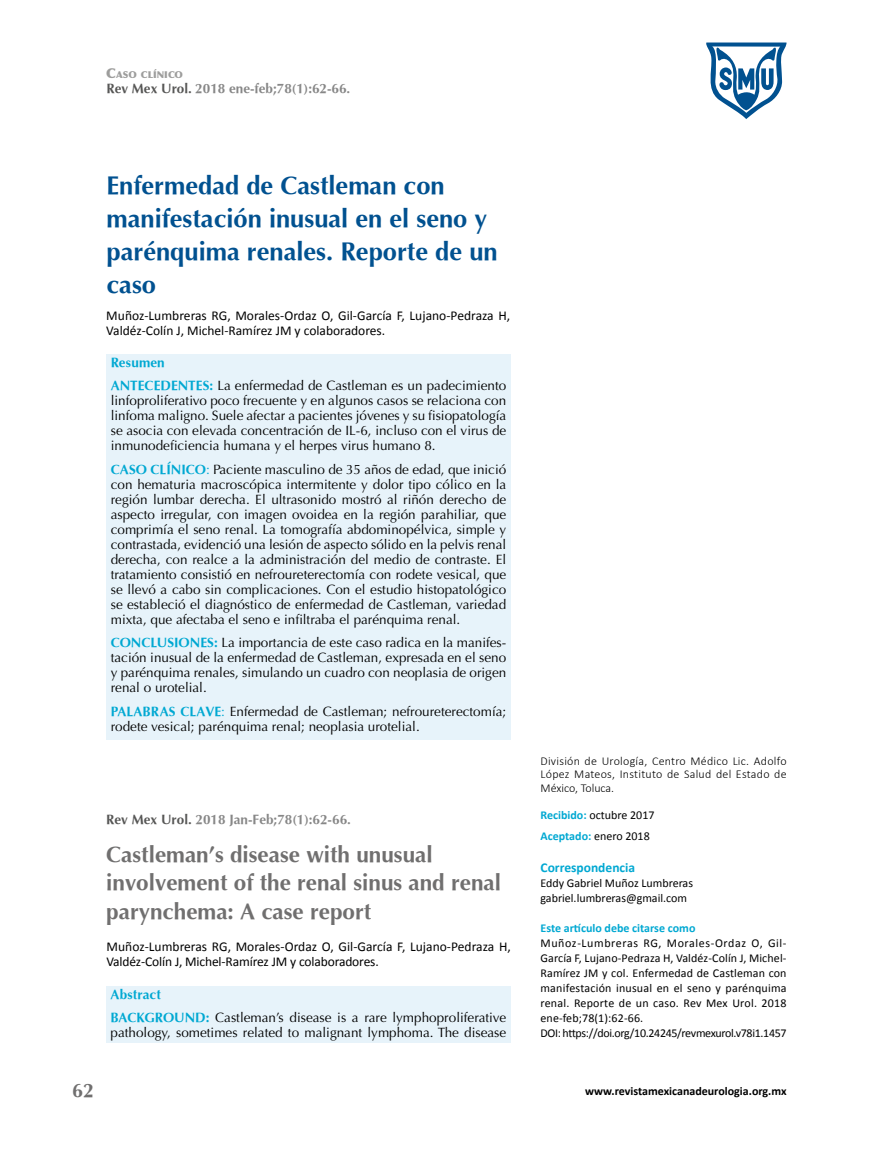
<style>
.page{position:relative;width:893px;height:1149px;background:#fff}
.page>*{position:absolute;margin:0;border:0;box-sizing:border-box;transform-origin:0 0}
.t1{font:700 25.5px/33px "Optima";color:#015190}
.t2{font:700 22.5px/28.5px "Optima";color:#706f6f}
.t3{font:700 19.5px "Optima";color:#706f6f}
.t4{font:13.5px/15px "Optima";color:#000}
.t5{font:13.5px/15px "Calibri";color:#000}
.t6{font:700 13.5px "Optima";color:#878787}
.t7{font:700 13.5px "Calibri";color:#00a8d2}
.t8{font:12px/15px "Calibri";letter-spacing:.01em;color:#000}
.t9{font:300 12px/13.5px "Calibri";letter-spacing:.02em;color:#000;text-align:justify}
.t10{font:700 12px "Calibri";color:#000}
.t11{font:700 12px "Calibri";color:#00a8d2}
.t12{font:900 9.45px "Optima";color:#9d9d9c}
.s1{font-size:13.5px}
.s2{color:#575756}
.s3{font-weight:700;color:#00a8d2}
.s4{color:#00a8d2}
</style>
<div class="page">
<svg style="left:706px;top:42px;width:81px;height:77px"></svg>
<div style="left:107px;top:354px;width:403px;height:385px;background:#e7f3fa"></div>
<div style="left:106px;top:985px;width:404px;height:57px;background:#e7f3fa"></div>
<p class="t12" style="left:106px;top:69px;width:78px"><span class="s1">C</span>ASO CLÍNICO</p>
<p class="t6" style="left:106px;top:81px;width:245px"><span class="s2">Rev Mex Urol.</span> 2018 ene-feb;78(1):62-66.</p>
<h1 class="t1" style="left:107px;top:169px;width:393px">Enfermedad de Castleman con manifestación inusual en el seno y parénquima renales. Reporte de un caso</h1>
<p class="t5" style="left:106px;top:308px;width:405px">Muñoz-Lumbreras RG, Morales-Ordaz O, Gil-García F, Lujano-Pedraza H,<br>Valdéz-Colín J, Michel-Ramírez JM y colaboradores.</p>
<p class="t4" style="left:111px;top:350px;width:397px;line-height:23.5px"><span class="s3">Resumen<br>ANTECEDENTES:</span> La enfermedad de Castleman es un padecimiento</p>
<p class="t4" style="left:111px;top:393px;width:397px;text-align:justify">linfoproliferativo poco frecuente y en algunos casos se relaciona con linfoma maligno. Suele afectar a pacientes jóvenes y su fisiopatología se asocia con elevada concentración de IL-6, incluso con el virus de inmunodeficiencia humana y el herpes virus humano 8.</p>
<p class="t4" style="left:111px;top:461px;width:397px;text-align:justify"><span class="s3">CASO CLÍNICO</span><span class="s4">:</span> Paciente masculino de 35 años de edad, que inició con hematuria macroscópica intermitente y dolor tipo cólico en la región lumbar derecha. El ultrasonido mostró al riñón derecho de aspecto irregular, con imagen ovoidea en la región parahiliar, que comprimía el seno renal. La tomografía abdominopélvica, simple y contrastada, evidenció una lesión de aspecto sólido en la pelvis renal derecha, con realce a la administración del medio de contraste. El tratamiento consistió en nefroureterectomía con rodete vesical, que se llevó a cabo sin complicaciones. Con el estudio histopatológico se estableció el diagnóstico de enfermedad de Castleman, variedad mixta, que afectaba el seno e infiltraba el parénquima renal.</p>
<p class="t4" style="left:111px;top:635px;width:397px;text-align:justify"><span class="s3">CONCLUSIONES:</span> La importancia de este caso radica en la manifes&shy;tación inusual de la enfermedad de Castleman, expresada en el seno y parénquima renales, simulando un cuadro con neoplasia de origen renal o urotelial.</p>
<p class="t4" style="left:111px;top:703px;width:397px"><span class="s3">PALABRAS CLAVE</span><span class="s4">:</span> Enfermedad de Castleman; nefroureterectomía; rodete vesical; parénquima renal; neoplasia urotelial.</p>
<p class="t6" style="left:106px;top:811px;width:246px"><span class="s2">Rev Mex Urol.</span> 2018 Jan-Feb;78(1):62-66.</p>
<h2 class="t2" style="left:106px;top:839px;width:396px">Castleman’s disease with unusual involvement of the renal sinus and renal parynchema: A case report</h2>
<p class="t5" style="left:107px;top:939px;width:406px">Muñoz-Lumbreras RG, Morales-Ordaz O, Gil-García F, Lujano-Pedraza H,<br>Valdéz-Colín J, Michel-Ramírez JM y colaboradores.</p>
<p class="t4" style="left:111px;top:982px;width:397px;line-height:23.5px"><span class="s3">Abstract<br>BACKGROUND:</span> Castleman’s disease is a rare lymphoproliferative</p>
<p class="t4" style="left:111px;top:1024px;width:397px">pathology, sometimes related to malignant lymphoma. The disease</p>
<p class="t9" style="left:540px;top:753px;width:248px">División de Urología, Centro Médico Lic. Adolfo López Mateos, Instituto de Salud del Estado de México, Toluca.</p>
<p class="t8" style="left:540px;top:804px;width:115px;line-height:21px"><span class="s3">Recibido:</span> octubre 2017<br><span class="s3">Aceptado:</span> enero 2018</p>
<p class="t7" style="left:540px;top:858px;width:96px">Correspondencia</p>
<p class="t8" style="left:540px;top:874px;width:154px">Eddy Gabriel Muñoz Lumbreras gabriel.lumbreras@gmail.com</p>
<p class="t11" style="left:540px;top:919px;width:156px">Este artículo debe citarse como</p>
<p class="t8" style="left:540px;top:934px;width:248px">Muñoz-Lumbreras RG, Morales-Ordaz O, Gil-García F, Lujano-Pedraza H, Valdéz-Colín J, Michel-Ramírez JM y col. Enfermedad de Castleman con manifestación inusual en el seno y parénquima renal. Reporte de un caso. Rev Mex Urol. 2018 ene-feb;78(1):62-66.<br>DOI: https://doi.org/10.24245/revmexurol.v78i1.1457</p>
<h3 class="t3" style="left:72px;top:1079px;width:23px">62</h3>
<p class="t10" style="left:585px;top:1082px;width:203px">www.revistamexicanadeurologia.org.mx</p>
</div>
